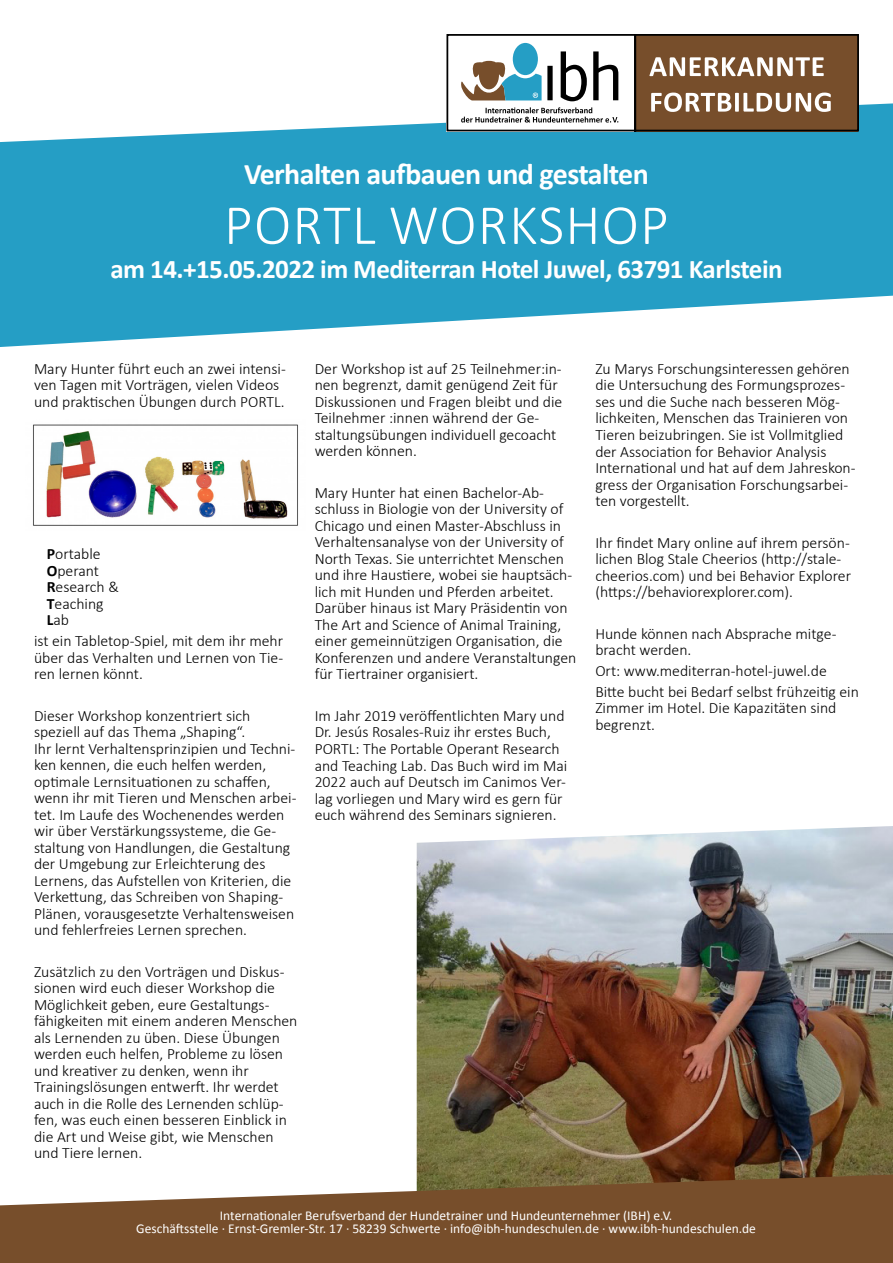
<style>
.page{position:relative;width:893px;height:1263px;background:#fff}
.page>*{position:absolute;margin:0;border:0;box-sizing:border-box;transform-origin:0 0}
.t1{font:300 57px "Calibri";letter-spacing:.02em;color:#fff}
.t2{font:700 30px "Calibri";letter-spacing:-.02em;color:#fff}
.t3{font:700 27px "Calibri";letter-spacing:-.02em;color:#fff}
.t4{font:300 15.75px/16.5px "Calibri";color:#000}
.t5{font:13.5px/13.5px "Calibri";color:#fff;text-align:center}
.s1{font-weight:700}
</style>
<div class="page">
<img style="left:417px;top:826px;width:476px;height:348px">
<svg style="left:0;top:103px;width:893px;height:244px;fill:#259ec5"></svg>
<div style="left:446px;top:34px;width:189px;height:97px;background:#fff"></div>
<div style="left:513px;top:43px;width:25px;height:32px;background:#259ec5;border-radius:50%"></div>
<svg style="left:461px;top:51px;width:157px;height:50px"></svg>
<svg style="left:461px;top:107px;width:157px;height:16px"></svg>
<div style="left:635px;top:34px;width:223px;height:97px;background:#774e2b"></div>
<svg style="left:651px;top:93px;width:180px;height:19px"></svg>
<svg style="left:649px;top:57px;width:175px;height:19px"></svg>
<div style="left:446px;top:34px;width:413px;height:97px;border:2px solid #000"></div>
<hr style="left:634px;top:34px;width:2px;height:97px;background:#000">
<svg style="left:0;top:1174px;width:893px;height:89px;background:#876546"></svg>
<img style="left:33px;top:424px;width:265px;height:102px">
<h2 class="t2" style="left:244px;top:153px;width:406px">Verhalten aufbauen und gestalten</h2>
<h1 class="t1" style="left:224px;top:190px;width:446px">PORTL WORKSHOP</h1>
<h3 class="t3" style="left:110px;top:250px;width:674px">am 14.+15.05.2022 im Mediterran Hotel Juwel, 63791 Karlstein</h3>
<p class="t4" style="left:34px;top:360px;width:253px">Mary Hunter führt euch an zwei intensi&shy;ven Tagen mit Vorträgen, vielen Videos und praktischen Übungen durch PORTL.</p>
<p class="t4" style="left:47px;top:546px;width:74px"><span class="s1">P</span>ortable<br><span class="s1">O</span>perant<br><span class="s1">R</span>esearch &amp;<br><span class="s1">T</span>eaching<br><span class="s1">L</span>ab</p>
<p class="t4" style="left:34px;top:633px;width:251px;text-align:justify">ist ein Tabletop-Spiel, mit dem ihr mehr über das Verhalten und Lernen von Tie&shy;ren lernen könnt.</p>
<p class="t4" style="left:34px;top:707px;width:264px">Dieser Workshop konzentriert sich speziell auf das Thema „Shaping“.<br>Ihr lernt Verhaltensprinzipien und Techni&shy;ken kennen, die euch helfen werden, optimale Lernsituationen zu schaffen, wenn ihr mit Tieren und Menschen arbei&shy;tet. Im Laufe des Wochenendes werden wir über Verstärkungssysteme, die Ge&shy;staltung von Handlungen, die Gestaltung der Umgebung zur Erleichterung des Lernens, das Aufstellen von Kriterien, die Verkettung, das Schreiben von Shaping-Plänen, vorausgesetzte Verhaltensweisen und fehlerfreies Lernen sprechen.</p>
<p class="t4" style="left:34px;top:963px;width:265px">Zusätzlich zu den Vorträgen und Diskus&shy;sionen wird euch dieser Workshop die Möglichkeit geben, eure Gestaltungs&shy;fähigkeiten mit einem anderen Menschen als Lernenden zu üben. Diese Übungen werden euch helfen, Probleme zu lösen und kreativer zu denken, wenn ihr Trainingslösungen entwerft. Ihr werdet auch in die Rolle des Lernenden schlüp&shy;fen, was euch einen besseren Einblick in die Art und Weise gibt, wie Menschen und Tiere lernen.</p>
<p class="t4" style="left:315px;top:360px;width:249px">Der Workshop ist auf 25 Teilnehmer:in&shy;nen begrenzt, damit genügend Zeit für Diskussionen und Fragen bleibt und die Teilnehmer :innen während der Ge&shy;staltungsübungen individuell gecoacht werden können.</p>
<p class="t4" style="left:315px;top:484px;width:263px">Mary Hunter hat einen Bachelor-Ab&shy;schluss in Biologie von der University of Chicago und einen Master-Abschluss in Verhaltensanalyse von der University of North Texas. Sie unterrichtet Menschen und ihre Haustiere, wobei sie hauptsäch&shy;lich mit Hunden und Pferden arbeitet.<br>Darüber hinaus ist Mary Präsidentin von The Art and Science of Animal Training, einer gemeinnützigen Organisation, die Konferenzen und andere Veranstaltungen für Tiertrainer organisiert.</p>
<p class="t4" style="left:315px;top:707px;width:254px">Im Jahr 2019 veröffentlichten Mary und Dr. Jesús Rosales-Ruiz ihr erstes Buch, PORTL: The Portable Operant Research and Teaching Lab. Das Buch wird im Mai 2022 auch auf Deutsch im Canimos Ver&shy;lag vorliegen und Mary wird es gern für euch während des Seminars signieren.</p>
<p class="t4" style="left:595px;top:360px;width:262px">Zu Marys Forschungsinteressen gehören die Untersuchung des Formungsprozes&shy;ses und die Suche nach besseren Mög&shy;lichkeiten, Menschen das Trainieren von Tieren beizubringen. Sie ist Vollmitglied der Association for Behavior Analysis International und hat auf dem Jahreskon&shy;gress der Organisation Forschungsarbei&shy;ten vorgestellt.</p>
<p class="t4" style="left:595px;top:534px;width:257px">Ihr findet Mary online auf ihrem persön&shy;lichen Blog Stale Cheerios (http://stale&shy;cheerios.com) und bei Behavior Explorer (https://behaviorexplorer.com).</p>
<p class="t4" style="left:595px;top:625px;width:243px">Hunde können nach Absprache mitge&shy;bracht werden.</p>
<p class="t4" style="left:595px;top:660px;width:265px;line-height:20.7px">Ort: www.mediterran-hotel-juwel.de<br>Bitte bucht bei Bedarf selbst frühzeitig ein</p>
<p class="t4" style="left:595px;top:699px;width:243px">Zimmer im Hotel. Die Kapazitäten sind begrenzt.</p>
<p class="t5" style="left:136px;top:1208px;width:621px">Internationaler Berufsverband der Hundetrainer und Hundeunternehmer (IBH) e.V.<br>Geschäftsstelle · Ernst-Gremler-Str. 17 · 58239 Schwerte · info@ibh-hundeschulen.de · www.ibh-hundeschulen.de</p>
</div>
